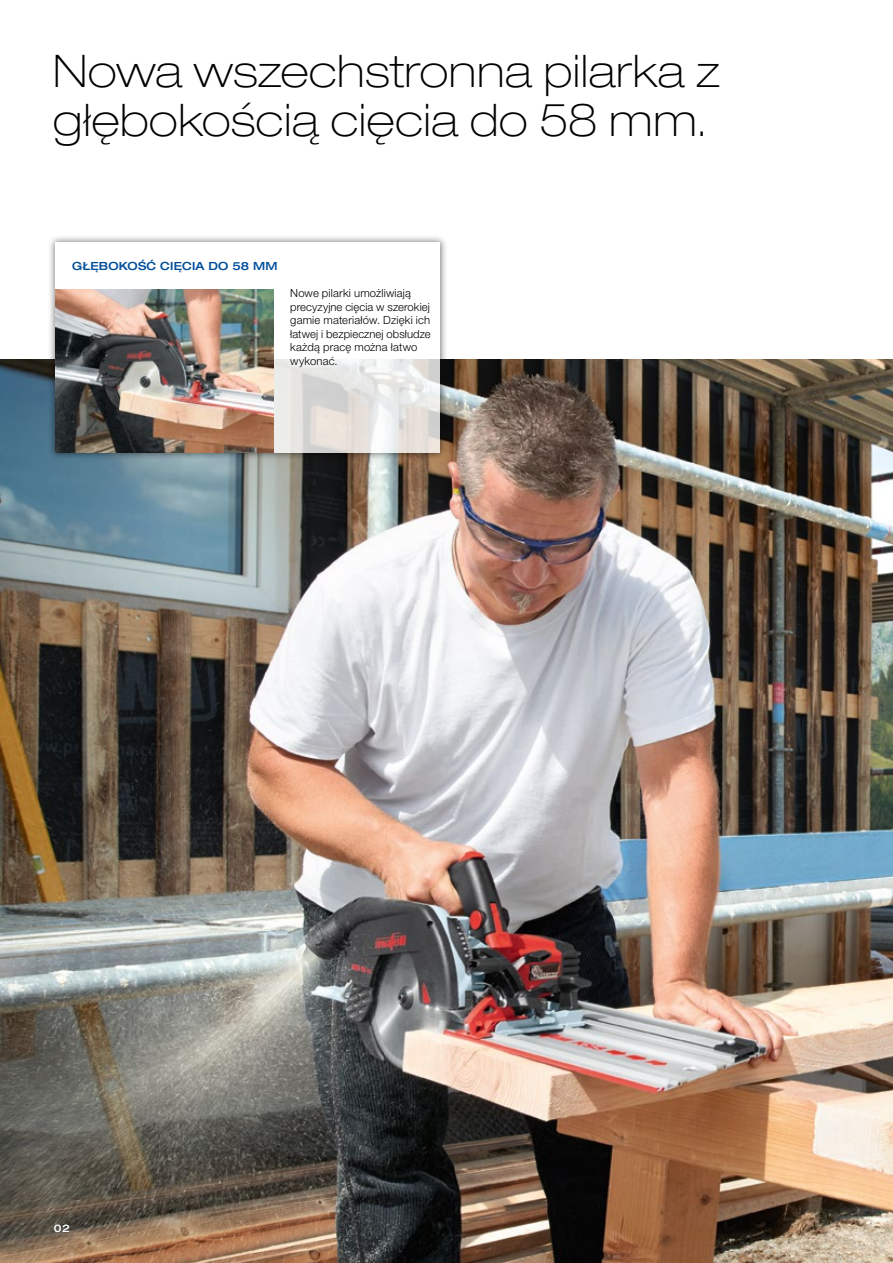
<style>
.page{position:relative;width:893px;height:1263px;background:#fff}
.page>*{position:absolute;margin:0;border:0;box-sizing:border-box;transform-origin:0 0}
.t1{font:100 expanded 45px/48.9px "Helvetica Neue LT Pro";letter-spacing:.015em;color:#000}
.t2{font:300 11.25px/13.5px "Helvetica Neue LT Pro";letter-spacing:.015em;color:#000}
.t3{font:500 expanded 11.25px "Helvetica Neue LT Pro";letter-spacing:.015em;color:#004e9a}
.t4{font:500 expanded 10.5px "Helvetica Neue LT Pro";color:#fff}
</style>
<div class="page">
<img style="left:0;top:359px;width:893px;height:904px">
<div style="left:48px;top:235px;width:400px;height:225px;background:#000;opacity:.7"></div>
<svg style="left:55px;top:242px;width:385px;height:211px"></svg>
<img style="left:55px;top:289px;width:218px;height:164px">
<div style="left:286px;top:285px;width:149px;height:86px;background:#fff"></div>
<div style="left:68px;top:255px;width:213px;height:21px;background:#fff"></div>
<h1 class="t1" style="left:53px;top:46px;width:668px">Nowa wszechstronna pilarka z głębokością cięcia do 58 mm.</h1>
<p class="t3" style="left:72px;top:259px;width:207px">GŁĘBOKOŚĆ CIĘCIA DO 58 MM</p>
<p class="t2" style="left:290px;top:286px;width:142px">Nowe pilarki umożliwiają precyzyjne cięcia w szerokiej gamie materiałów. Dzięki ich łatwej i bezpiecznej obsłudze każdą pracę można łatwo wykonać.</p>
<p class="t4" style="left:54px;top:1222px;width:18px">02</p>
</div>
